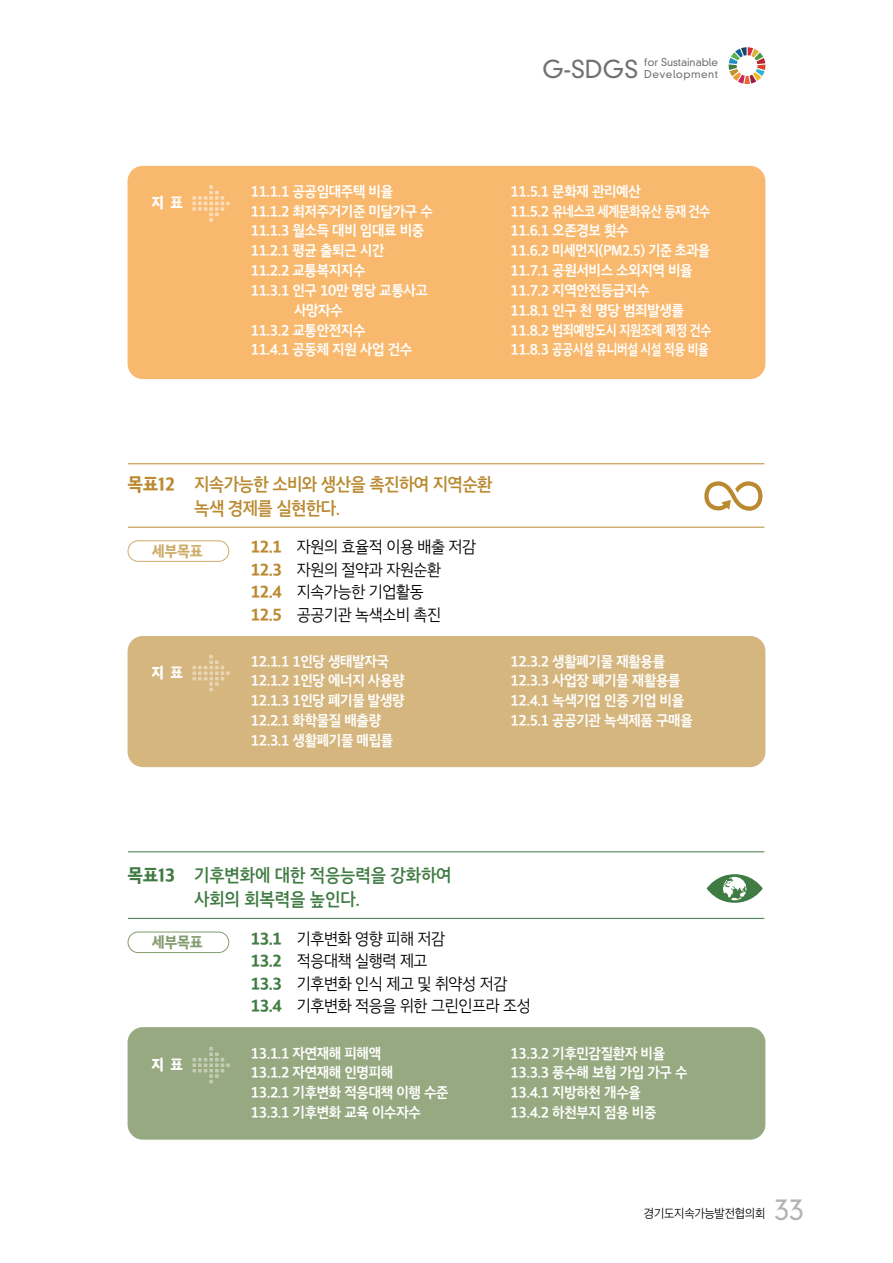
<style>
.page{position:relative;width:893px;height:1263px;background:#fff}
.page>*{position:absolute;margin:0;border:0;box-sizing:border-box;transform-origin:0 0}
.t1{font:300 27.9px "DIN Neuzeit Grotesk Std";color:#b3b3b4}
.t2{font:300 24px "DIN Neuzeit Grotesk Std";color:#727171}
.t3{font:18px/24.3px "SD Gothic Neob e Sm";letter-spacing:-.035em;color:#ba8930;scale:.93 1}
.t4{font:18px/24.3px "SD Gothic Neob e Sm";letter-spacing:-.01em;color:#3f7b43;scale:.93 1}
.t5{font:16.2px/22.5px "SD Gt Neob Uni b Lt";letter-spacing:-.025em;color:#000;scale:.94 1}
.t6{font:15px "SD Gothic Neob g Ex Bd";color:#cfab69;scale:.94 1}
.t7{font:15px "SD Gothic Neob g Ex Bd";color:#839c6d;scale:.94 1}
.t8{font:14.4px/19.8px "SD Gt Neob Uni f Bd";letter-spacing:-.025em;color:#fff;scale:.94 1}
.t9{font:14.4px "SD Gothic Neoa i Hv";color:#fff;scale:.94 1}
.t10{font:12px "SD Gothic Neoa c Lt";letter-spacing:-.025em;color:#000;scale:.94 1}
.t11{font:300 10.5px/11.2px "DIN Neuzeit Grotesk Std";color:#727171}
.s1{font-family:"SD Gothic Neob g Ex Bd"}
.s2{font-family:"SD Gt Neob Uni g Eb";color:#ba8930}
.s3{font-family:"SD Gt Neob Uni g Eb";color:#3f7b43}
</style>
<div class="page">
<svg style="left:729px;top:47px;width:36px;height:37px"></svg>
<div style="left:128px;top:166px;width:637px;height:213px;background:#f8b96e;border-radius:15px"></div>
<svg style="left:192px;top:185px;width:38px;height:37px"></svg>
<hr style="left:128px;top:527px;width:636px;height:1px;background:#ba8930">
<hr style="left:128px;top:463px;width:636px;height:1px;background:#ba8930">
<div style="left:128px;top:636px;width:637px;height:131px;background:#d5b67e;border-radius:15px"></div>
<svg style="left:192px;top:655px;width:38px;height:36px"></svg>
<svg style="left:704px;top:481px;width:58px;height:30px"></svg>
<div style="left:128px;top:540px;width:101px;height:22px;border:1px solid #cfab69;border-radius:10px"></div>
<div style="left:128px;top:1027px;width:637px;height:113px;background:#96a980;border-radius:15px"></div>
<svg style="left:192px;top:1047px;width:38px;height:36px"></svg>
<hr style="left:128px;top:918px;width:636px;height:1px;background:#3f7b43">
<hr style="left:128px;top:851px;width:636px;height:1px;background:#3f7b43">
<svg style="left:707px;top:874px;width:56px;height:29px"></svg>
<div style="left:128px;top:931px;width:101px;height:22px;border:1px solid #839c6d;border-radius:10px"></div>
<p class="t9" style="left:151px;top:196px;width:35px">지 표</p>
<p class="t8" style="left:251px;top:182px;width:153px">11.1.1 공공임대주택 비율</p>
<p class="t8" style="left:251px;top:201px;width:195px">11.1.2 최저주거기준 미달가구 수</p>
<p class="t8" style="left:251px;top:221px;width:186px">11.1.3 월소득 대비 임대료 비중</p>
<p class="t8" style="left:251px;top:241px;width:144px">11.2.1 평균 출퇴근 시간</p>
<p class="t8" style="left:251px;top:261px;width:123px">11.2.2 교통복지지수</p>
<p class="t8" style="left:251px;top:281px;width:190px">11.3.1 인구 10만 명당 교통사고</p>
<p class="t8" style="left:294px;top:300px;width:53px">사망자수</p>
<p class="t8" style="left:251px;top:320px;width:123px">11.3.2 교통안전지수</p>
<p class="t8" style="left:251px;top:340px;width:173px">11.4.1 공동체 지원 사업 건수</p>
<h2 class="t2" style="left:542px;top:54px;width:97px">G-SDGS</h2>
<p class="t11" style="left:644px;top:57px;width:75px">for Sustainable<br>Development</p>
<p class="t8" style="left:511px;top:182px;width:215px">11.5.1 문화재 관리예산<br>11.5.2 유네스코 세계문화유산 등재 건수<br>11.6.1 오존경보 횟수<br>11.6.2 미세먼지(PM2.5) 기준 초과율<br>11.7.1 공원서비스 소외지역 비율<br>11.7.2 지역안전등급지수<br>11.8.1 인구 천 명당 범죄발생률<br>11.8.2 범죄예방도시 지원조례 제정 건수<br>11.8.3 공공시설 유니버설 시설 적용 비율</p>
<p class="t3" style="left:194px;top:472px;width:322px;text-indent:-67px"><span class="s1">목표12</span> 지속가능한 소비와 생산을 촉진하여 지역순환 녹색 경제를 실현한다.</p>
<p class="t6" style="left:152px;top:544px;width:56px">세부목표</p>
<p class="t5" style="left:251px;top:536px;width:241px"><span class="s2">12.1</span> 자원의 효율적 이용 배출 저감<br><span class="s2">12.3</span> 자원의 절약과 자원순환<br><span class="s2">12.4</span> 지속가능한 기업활동<br><span class="s2">12.5</span> 공공기관 녹색소비 촉진</p>
<p class="t9" style="left:151px;top:665px;width:35px">지 표</p>
<p class="t8" style="left:251px;top:651px;width:165px">12.1.1 1인당 생태발자국<br>12.1.2 1인당 에너지 사용량<br>12.1.3 1인당 폐기물 발생량<br>12.2.1 화학물질 배출량<br>12.3.1 생활폐기물 매립률</p>
<p class="t8" style="left:511px;top:651px;width:195px">12.3.2 생활폐기물 재활용률<br>12.3.3 사업장 폐기물 재활용률<br>12.4.1 녹색기업 인증 기업 비율<br>12.5.1 공공기관 녹색제품 구매율</p>
<p class="t4" style="left:194px;top:863px;width:278px;text-indent:-67px"><span class="s1">목표13</span> 기후변화에 대한 적응능력을 강화하여 사회의 회복력을 높인다.</p>
<p class="t5" style="left:251px;top:927px;width:299px"><span class="s3">13.1</span> 기후변화 영향 피해 저감<br><span class="s3">13.2</span> 적응대책 실행력 제고<br><span class="s3">13.3</span> 기후변화 인식 제고 및 취약성 저감<br><span class="s3">13.4</span> 기후변화 적응을 위한 그린인프라 조성</p>
<p class="t7" style="left:152px;top:935px;width:56px">세부목표</p>
<p class="t9" style="left:151px;top:1057px;width:35px">지 표</p>
<p class="t8" style="left:251px;top:1043px;width:212px">13.1.1 자연재해 피해액<br>13.1.2 자연재해 인명피해<br>13.2.1 기후변화 적응대책 이행 수준<br>13.3.1 기후변화 교육 이수자수</p>
<p class="t8" style="left:511px;top:1043px;width:190px">13.3.2 기후민감질환자 비율<br>13.3.3 풍수해 보험 가입 가구 수<br>13.4.1 지방하천 개수율<br>13.4.2 하천부지 점용 비중</p>
<p class="t10" style="left:644px;top:1208px;width:131px">경기도지속가능발전협의회</p>
<h1 class="t1" style="left:775px;top:1193px;width:31px">33</h1>
</div>
